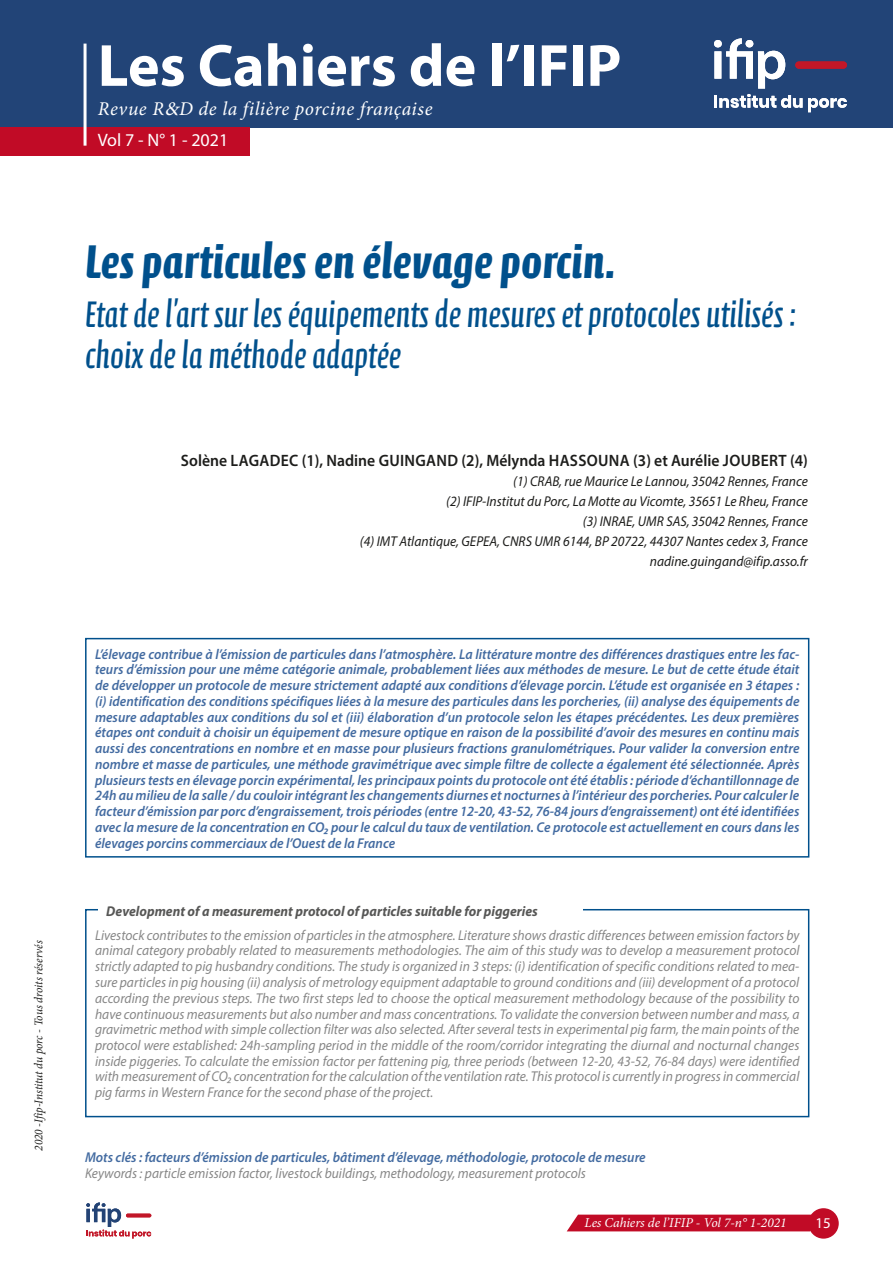
<style>
.page{position:relative;width:893px;height:1263px;background:#fff}
.page>*{position:absolute;margin:0;border:0;box-sizing:border-box;transform-origin:0 0}
.t1{font:700 60px "Myriad Pro";color:#fff}
.t2{font:700 48px "Calcite Pro";color:#00508c}
.t3{font:37.5px/40.5px "Calcite Pro";color:#00508c}
.t4{font:italic 19.5px "Minion Pro";letter-spacing:.025em;color:#fff}
.t5{font:18px "Myriad Pro";color:#fff}
.t6{font:600 16.5px "Myriad Pro";letter-spacing:.02em;color:#1d1d1b;scale:.95 1}
.t7{font:15px "Myriad Pro";color:#fff}
.t8{font:italic 600 14.25px/15.8px "Myriad Pro";color:#436ba1;text-align:justify;scale:.95 1}
.t9{font:italic 14.25px/15.8px "Myriad Pro";color:#878787;text-align:justify;scale:.95 1}
.t10{font:italic 14.25px/20px "Myriad Pro";color:#1d1d1b;text-align:right;scale:.95 1}
.t11{font:italic 700 14.25px "Myriad Pro";color:#575756;scale:.95 1}
.t12{font:italic 13.5px "Minion Pro";color:#fff}
.t13{font:italic 12px "Minion Pro";letter-spacing:-.01em;color:#1d1d1b;scale:.95 1}
.s1{font-style:inherit}
</style>
<div class="page">
<svg style="left:567px;top:1214px;width:244px;height:17px;background:#c41932"></svg>
<div style="left:808px;top:1208px;width:31px;height:30px;background:#c10b26;border-radius:50%"></div>
<svg style="left:86px;top:1202px;width:65px;height:36px"></svg>
<hr style="left:126px;top:1214px;width:25px;height:3px;background:#c21728;border-radius:2px">
<div style="left:0;top:0;width:893px;height:128px;background:#247"></div>
<div style="left:0;top:128px;width:250px;height:28px;background:#c10b26"></div>
<hr style="left:84px;top:44px;width:3px;height:102px;background:#fff">
<svg style="left:808px;top:98px;width:39px;height:14px"></svg>
<svg style="left:714px;top:38px;width:88px;height:70px"></svg>
<div style="left:746px;top:40px;width:7px;height:7px;background:#fff;border-radius:50%"></div>
<div style="left:795px;top:61px;width:52px;height:8px;background:#c21728;border-radius:4px"></div>
<div style="left:85px;top:909px;width:724px;height:208px;border:2px solid #00508c"></div>
<div style="left:98px;top:884px;width:485px;height:41px;background:#fff"></div>
<div style="left:85px;top:638px;width:724px;height:219px;border:2px solid #00508c"></div>
<p class="t13" style="left:31px;top:1151px;width:223px;rotate:-90deg">2020 -Ifip-Institut du porc - Tous droits réservés</p>
<h1 class="t1" style="left:98px;top:26px;width:525px">Les Cahiers de l’IFIP</h1>
<h3 class="t4" style="left:98px;top:95px;width:336px">Revue R<span class="s1">&amp;</span>D de la filière porcine française</h3>
<p class="t5" style="left:98px;top:129px;width:132px">Vol 7 - N° 1 - 2021</p>
<h2 class="t2" style="left:85px;top:234px;width:533px">Les particules en élevage porcin.</h2>
<h3 class="t3" style="left:85px;top:295px;width:713px">Etat de l’art sur les équipements de mesures et protocoles utilisés : choix de la méthode adaptée</h3>
<p class="t6" style="left:181px;top:449px;width:661px">Solène LAGADEC (1), Nadine GUINGAND (2), Mélynda HASSOUNA (3) et Aurélie JOUBERT (4)</p>
<p class="t10" style="left:360px;top:471px;width:473px">(1) CRAB, rue Maurice Le Lannou, 35042 Rennes, France<br>(2) IFIP-Institut du Porc, La Motte au Vicomte, 35651 Le Rheu, France<br>(3) INRAE, UMR SAS, 35042 Rennes, France<br>(4) IMT Atlantique, GEPEA, CNRS UMR 6144, BP 20722, 44307 Nantes cedex 3, France nadine.guingand@ifip.asso.fr</p>
<p class="t8" style="left:95px;top:645px;width:743px">L’élevage contribue à l’émission de particules dans l’atmosphère. La littérature montre des différences drastiques entre les fac&shy;teurs d’émission pour une même catégorie animale, probablement liées aux méthodes de mesure. Le but de cette étude était de développer un protocole de mesure strictement adapté aux conditions d’élevage porcin. L’étude est organisée en 3 étapes : (i) identification des conditions spécifiques liées à la mesure des particules dans les porcheries, (ii) analyse des équipements de mesure adaptables aux conditions du sol et (iii) élaboration d’un protocole selon les étapes précédentes. Les deux premières étapes ont conduit à choisir un équipement de mesure optique en raison de la possibilité d’avoir des mesures en continu mais aussi des concentrations en nombre et en masse pour plusieurs fractions granulométriques. Pour valider la conversion entre nombre et masse de particules, une méthode gravimétrique avec simple filtre de collecte a également été sélectionnée. Après plusieurs tests en élevage porcin expérimental, les principaux points du protocole ont été établis : période d’échantillonnage de 24h au milieu de la salle / du couloir intégrant les changements diurnes et nocturnes à l’intérieur des porcheries. Pour calculer le facteur d’émission par porc d’engraissement, trois périodes (entre 12-20, 43-52, 76-84 jours d’engraissement) ont été identifiées avec la mesure de la concentration en CO₂ pour le calcul du taux de ventilation. Ce protocole est actuellement en cours dans les élevages porcins commerciaux de l’Ouest de la France</p>
<p class="t11" style="left:106px;top:902px;width:456px">Development of a measurement protocol of particles suitable for piggeries</p>
<p class="t9" style="left:95px;top:927px;width:743px">Livestock contributes to the emission of particles in the atmosphere. Literature shows drastic differences between emission factors by animal category probably related to measurements methodologies. The aim of this study was to develop a measurement protocol strictly adapted to pig husbandry conditions. The study is organized in 3 steps: (i) identification of specific conditions related to mea&shy;sure particles in pig housing (ii) analysis of metrology equipment adaptable to ground conditions and (iii) development of a protocol according the previous steps. The two first steps led to choose the optical measurement methodology because of the possibility to have continuous measurements but also number and mass concentrations. To validate the conversion between number and mass, a gravimetric method with simple collection filter was also selected. After several tests in experimental pig farm, the main points of the protocol were established: 24h-sampling period in the middle of the room/corridor integrating the diurnal and nocturnal changes inside piggeries. To calculate the emission factor per fattening pig, three periods (between 12-20, 43-52, 76-84 days) were identified with measurement of CO₂ concentration for the calculation of the ventilation rate. This protocol is currently in progress in commercial pig farms in Western France for the second phase of the project.</p>
<p class="t8" style="left:85px;top:1149px;width:592px">Mots clés : facteurs d’émission de particules, bâtiment d’élevage, méthodologie, protocole de mesure</p>
<p class="t9" style="left:85px;top:1165px;width:529px">Keywords : particle emission factor, livestock buildings, methodology, measurement protocols</p>
<p class="t12" style="left:584px;top:1213px;width:204px">Les Cahiers de l’IFIP - Vol 7-n° 1-2021</p>
<p class="t7" style="left:815px;top:1214px;width:17px">15</p>
</div>
